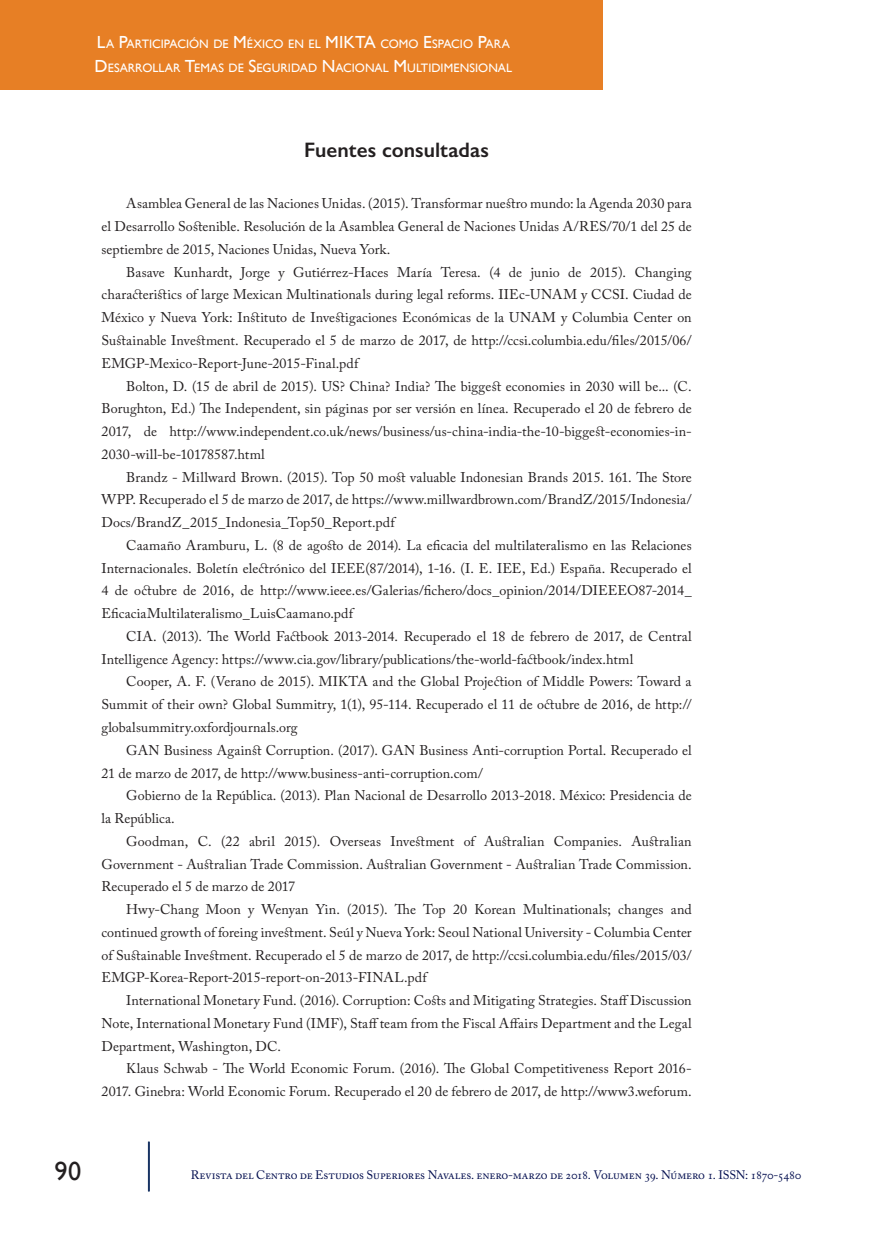
<style>
.page{position:relative;width:893px;height:1241px;background:#fff}
.page>*{position:absolute;margin:0;border:0;box-sizing:border-box;transform-origin:0 0}
.t1{font:26.25px "Gill Sans";color:#231f20}
._03_Subtítulos{font:600 21px "Gill Sans";letter-spacing:.005em;color:#231f20}
._17_Bibliografía{font:14px/22.8px "Adobe Caslon Pro";letter-spacing:.005em;color:#231f20;text-align:justify}
.t2{font:12.25px/24.5px "Gill Sans";color:#fff}
.t3{font:12.25px "Adobe Caslon Pro";letter-spacing:-.015em;color:#030e4f}
.s1{font-size:17.5px}
</style>
<div class="page">
<hr style="left:148px;top:1141px;width:2px;height:50px;background:#183463">
<div style="left:0;top:0;width:603px;height:89px;background:#e77f25"></div>
<p class="t2" style="left:95px;top:31px;width:418px"><span class="s1">L</span>A <span class="s1">P</span>ARTICIPACIÓN DE <span class="s1">M</span>ÉXICO EN EL <span class="s1">MI KTA</span> COMO <span class="s1">E</span>SPACIO <span class="s1">P</span>ARA<br><span class="s1">D</span> ESARROLLAR <span class="s1">T</span>EMAS DE <span class="s1">S</span>EGURIDAD <span class="s1">N</span>ACIONAL <span class="s1">M</span>ULTIDIMENSIONAL</p>
<p class="_03_Subtítulos" style="left:304px;top:137px;width:186px">Fuentes consultadas</p>
<p class="_17_Bibliografía" style="left:102px;top:192px;width:592px;text-indent:25px">Asamblea General de las Naciones Unidas. (2015). Transformar nuestro mundo: la Agenda 2030 para el Desarrollo Sostenible. Resolución de la Asamblea General de Naciones Unidas A/RES/70/1 del 25 de septiembre de 2015, Naciones Unidas, Nueva York.</p>
<p class="_17_Bibliografía" style="left:102px;top:260px;width:592px;text-indent:25px">Basave Kunhardt, Jorge y Gutiérrez-Haces María Teresa. (4 de junio de 2015). Changing characteristics of large Mexican Multinationals during legal reforms. IIEc-UNAM y CCSI. Ciudad de México y Nueva York: Instituto de Investigaciones Económicas de la UNAM y Columbia Center on Sustainable Investment. Recuperado el 5 de marzo de 2017, de http://ccsi.columbia.edu/files/2015/06/ EMGP-Mexico-Report-June-2015-Final.pdf</p>
<p class="_17_Bibliografía" style="left:102px;top:374px;width:592px;text-indent:25px">Bolton, D. (15 de abril de 2015). US? China? India? The biggest economies in 2030 will be... (C.<br>Borughton, Ed.) The Independent, sin páginas por ser versión en línea. Recuperado el 20 de febrero de 2017, de http://www.independent.co.uk/news/business/us-china-india-the-10-biggest-economies-in-2030-will-be-10178587.html</p>
<p class="_17_Bibliografía" style="left:102px;top:465px;width:592px;text-indent:25px">Brandz - Millward Brown. (2015). Top 50 most valuable Indonesian Brands 2015. 161. The Store WPP. Recuperado el 5 de marzo de 2017, de https://www.millwardbrown.com/BrandZ/2015/Indonesia/ Docs/BrandZ_2015_Indonesia_Top50_Report.pdf</p>
<p class="_17_Bibliografía" style="left:102px;top:533px;width:592px;text-indent:25px">Caamaño Aramburu, L. (8 de agosto de 2014). La eficacia del multilateralismo en las Relaciones Internacionales. Boletín electrónico del IEEE(87/2014), 1-16. (I. E. IEE, Ed.) España. Recuperado el 4 de octubre de 2016, de http://www.ieee.es/Galerias/fichero/docs_opinion/2014/DIEEEO87-2014_ EficaciaMultilateralismo_LuisCaamano.pdf</p>
<p class="_17_Bibliografía" style="left:102px;top:624px;width:592px;text-indent:25px">CIA. (2013). The World Factbook 2013-2014. Recuperado el 18 de febrero de 2017, de Central<br>Intelligence Agency: https://www.cia.gov/library/publications/the-world-factbook/index.html</p>
<p class="_17_Bibliografía" style="left:102px;top:670px;width:592px;text-indent:25px">Cooper, A. F. (Verano de 2015). MIKTA and the Global Projection of Middle Powers: Toward a Summit of their own? Global Summitry, 1(1), 95-114. Recuperado el 11 de octubre de 2016, de http:// globalsummitry.oxfordjournals.org</p>
<p class="_17_Bibliografía" style="left:102px;top:738px;width:592px;text-indent:25px">GAN Business Against Corruption. (2017). GAN Business Anti-corruption Portal. Recuperado el<br>21 de marzo de 2017, de http://www.business-anti-corruption.com/</p>
<p class="_17_Bibliografía" style="left:102px;top:784px;width:592px;text-indent:25px">Gobierno de la República. (2013). Plan Nacional de Desarrollo 2013-2018. México: Presidencia de la República.</p>
<p class="_17_Bibliografía" style="left:102px;top:829px;width:592px;text-indent:25px">Goodman, C. (22 abril 2015). Overseas Investment of Australian Companies. Australian Government - Australian Trade Commission. Australian Government - Australian Trade Commission.<br>Recuperado el 5 de marzo de 2017</p>
<p class="_17_Bibliografía" style="left:102px;top:897px;width:592px;text-indent:25px">Hwy-Chang Moon y Wenyan Yin. (2015). The Top 20 Korean Multinationals; changes and continued growth of foreing investment. Seúl y Nueva York: Seoul National University - Columbia Center of Sustainable Investment. Recuperado el 5 de marzo de 2017, de http://ccsi.columbia.edu/files/2015/03/ EMGP-Korea-Report-2015-report-on-2013-FINAL.pdf</p>
<p class="_17_Bibliografía" style="left:102px;top:988px;width:592px;text-indent:25px">International Monetary Fund. (2016). Corruption: Costs and Mitigating Strategies. Staff Discussion Note, International Monetary Fund (IMF), Staff team from the Fiscal Affairs Department and the Legal Department, Washington, DC.</p>
<p class="_17_Bibliografía" style="left:102px;top:1057px;width:592px;text-align:right">Klaus Schwab - The World Economic Forum. (2016). The Global Competitiveness Report 2016-<br>2017. Ginebra: World Economic Forum. Recuperado el 20 de febrero de 2017, de http://www3.weforum.</p>
<h1 class="t1" style="left:55px;top:1155px;width:28px">90<sup>90</sup></h1>
<p class="t3" style="left:191px;top:1167px;width:612px">Revista del Centro de Estudios Superiores Navales. enero-marzo de 2018. Volumen 39. Número 1. ISSN: 1870-5480</p>
</div>
